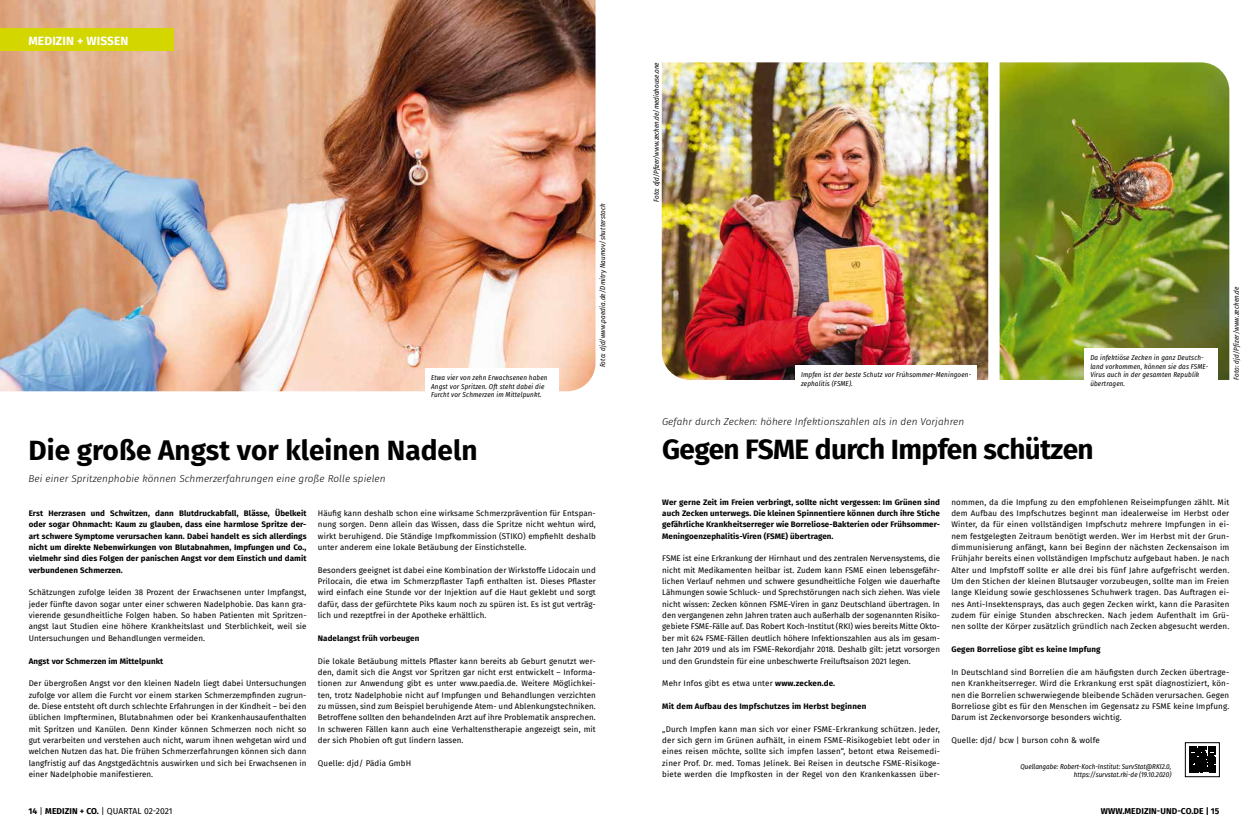
<style>
.page{position:relative;width:1248px;height:828px;background:#fff}
.page>*{position:absolute;margin:0;border:0;box-sizing:border-box;transform-origin:0 0}
.t1{font:700 28px "Fira Sans";color:#000}
.t2{font:700 28px "Fira Sans";letter-spacing:-.02em;color:#000}
.t3{font:700 12px "Fira Sans";letter-spacing:.01em;color:#fff}
.t4{font:italic 300 10px "Fira Sans";letter-spacing:.01em;color:#000}
.t5{font:8.5px "Fira Sans";letter-spacing:-.005em;color:#000}
.t6{font:700 8.5px "Fira Sans";letter-spacing:.01em;color:#000}
.t7{font:8px/11.3px "Fira Sans";letter-spacing:.01em;color:#000;text-align:justify}
.t8{font:700 8px/11.3px "Fira Sans";letter-spacing:.01em;color:#000;text-align:justify}
.t9{font:italic 7px/8.4px "Fira Sans Condensed";letter-spacing:.02em;color:#000}
.t10{font:italic 7px/8.4px "Fira Sans Condensed";color:#000;text-align:right}
.s1{font-weight:700}
</style>
<div class="page">
<img style="left:0;top:0;width:595px;height:391px">
<img style="left:661px;top:62px;width:327px;height:318px">
<img style="left:999px;top:62px;width:230px;height:318px">
<div style="left:795px;top:365px;width:181px;height:26px;background:#fff"></div>
<div style="left:1084px;top:348px;width:133px;height:43px;background:#fff"></div>
<div style="left:425px;top:368px;width:133px;height:35px;background:#fff"></div>
<svg style="left:1189px;top:746px;width:27px;height:27px"></svg>
<svg style="left:1189px;top:747px;width:26px;height:25px"></svg>
<div style="left:1184px;top:742px;width:35px;height:35px;border:1px solid #000"></div>
<div style="left:0;top:28px;width:173px;height:23px;background:#d4d600"></div>
<h2 class="t3" style="left:28px;top:31px;width:102px">MEDIZIN + WISSEN</h2>
<p class="t9" style="left:431px;top:373px;width:118px">Etwa vier von zehn Erwachsenen haben<br>Angst vor Spritzen. Oft steht dabei die<br>Furcht vor Schmerzen im Mittelpunkt.</p>
<h1 class="t1" style="left:29px;top:427px;width:450px">Die große Angst vor kleinen Nadeln</h1>
<p class="t9" style="left:598px;top:367px;width:166px;rotate:-90deg">Foto: djd/www.paedia.de/Dmitry Naumov/shutterstock</p>
<p class="t4" style="left:29px;top:472px;width:358px">Bei einer Spritzenphobie können Schmerzerfahrungen eine große Rolle spielen</p>
<p class="t7" style="left:318px;top:507px;width:279px">Häufig kann deshalb schon eine wirksame Schmerzprävention für Entspan&shy;nung sorgen. Denn allein das Wissen, dass die Spritze nicht wehtun wird, wirkt beruhigend. Die Ständige Impfkommission (STIKO) empfiehlt deshalb unter anderem eine lokale Betäubung der Einstichstelle.</p>
<p class="t7" style="left:318px;top:564px;width:279px">Besonders geeignet ist dabei eine Kombination der Wirkstoffe Lidocain und Prilocain, die etwa im Schmerzpflaster Tapfi enthalten ist. Dieses Pflaster wird einfach eine Stunde vor der Injektion auf die Haut geklebt und sorgt dafür, dass der gefürchtete Piks kaum noch zu spüren ist. Es ist gut verträg&shy;lich und rezeptfrei in der Apotheke erhältlich.</p>
<p class="t8" style="left:318px;top:632px;width:103px">Nadelangst früh vorbeugen</p>
<p class="t7" style="left:318px;top:655px;width:279px">Die lokale Betäubung mittels Pflaster kann bereits ab Geburt genutzt wer&shy;den, damit sich die Angst vor Spritzen gar nicht erst entwickelt – Informa&shy;tionen zur Anwendung gibt es unter www.paedia.de. Weitere Möglichkei&shy;ten, trotz Nadelphobie nicht auf Impfungen und Behandlungen verzichten zu müssen, sind zum Beispiel beruhigende Atem- und Ablenkungstechniken.<br>Betroffene sollten den behandelnden Arzt auf ihre Problematik ansprechen.<br>In schweren Fällen kann auch eine Verhaltenstherapie angezeigt sein, mit der sich Phobien oft gut lindern lassen.</p>
<p class="t7" style="left:318px;top:757px;width:95px">Quelle: djd/ Pädia GmbH</p>
<p class="t8" style="left:29px;top:507px;width:279px">Erst Herzrasen und Schwitzen, dann Blutdruckabfall, Blässe, Übelkeit oder sogar Ohnmacht: Kaum zu glauben, dass eine harmlose Spritze der&shy;art schwere Symptome verursachen kann. Dabei handelt es sich allerdings nicht um direkte Nebenwirkungen von Blutabnahmen, Impfungen und Co., vielmehr sind dies Folgen der panischen Angst vor dem Einstich und damit verbundenen Schmerzen.</p>
<p class="t7" style="left:29px;top:587px;width:279px">Schätzungen zufolge leiden 38 Prozent der Erwachsenen unter Impfangst, jeder fünfte davon sogar unter einer schweren Nadelphobie. Das kann gra&shy;vierende gesundheitliche Folgen haben. So haben Patienten mit Spritzen&shy;angst laut Studien eine höhere Krankheitslast und Sterblichkeit, weil sie Untersuchungen und Behandlungen vermeiden.</p>
<p class="t8" style="left:29px;top:654px;width:136px">Angst vor Schmerzen im Mittelpunkt</p>
<p class="t7" style="left:29px;top:677px;width:279px">Der übergroßen Angst vor den kleinen Nadeln liegt dabei Untersuchungen zufolge vor allem die Furcht vor einem starken Schmerzempfinden zugrun&shy;de. Diese entsteht oft durch schlechte Erfahrungen in der Kindheit – bei den üblichen Impfterminen, Blutabnahmen oder bei Krankenhausaufenthalten mit Spritzen und Kanülen. Denn Kinder können Schmerzen noch nicht so gut verarbeiten und verstehen auch nicht, warum ihnen wehgetan wird und welchen Nutzen das hat. Die frühen Schmerzerfahrungen können sich dann langfristig auf das Angstgedächtnis auswirken und sich bei Erwachsenen in einer Nadelphobie manifestieren.</p>
<p class="t5" style="left:29px;top:804px;width:145px"><span class="s1">14</span> | <span class="s1">MEDIZIN + CO.</span> | QUARTAL 02-2021</p>
<p class="t10" style="left:652px;top:202px;width:141px;rotate:-90deg">Foto: djd/Pfizer/www.zecken.de/mediahouse.one</p>
<p class="t9" style="left:801px;top:370px;width:172px">Impfen ist der beste Schutz vor Frühsommer-Meningoen&shy;zephalitis (FSME).</p>
<p class="t4" style="left:662px;top:415px;width:304px">Gefahr durch Zecken: höhere Infektionszahlen als in den Vorjahren</p>
<p class="t9" style="left:1090px;top:354px;width:119px">Da infektiöse Zecken in ganz Deutsch&shy;land vorkommen, können sie das FSME-<br>Virus auch in der gesamten Republik übertragen.</p>
<h1 class="t2" style="left:662px;top:426px;width:433px">Gegen FSME durch Impfen schützen</h1>
<p class="t9" style="left:1231px;top:380px;width:95px;rotate:-90deg">Foto: djd/Pfizer/www.zecken.de</p>
<p class="t8" style="left:662px;top:496px;width:279px">Wer gerne Zeit im Freien verbringt, sollte nicht vergessen: Im Grünen sind auch Zecken unterwegs. Die kleinen Spinnentiere können durch ihre Stiche gefährliche Krankheitserreger wie Borreliose-Bakterien oder Frühsommer-Meningoenzephalitis-Viren (FSME) übertragen.</p>
<p class="t7" style="left:662px;top:553px;width:279px">FSME ist eine Erkrankung der Hirnhaut und des zentralen Nervensystems, die nicht mit Medikamenten heilbar ist. Zudem kann FSME einen lebensgefähr&shy;lichen Verlauf nehmen und schwere gesundheitliche Folgen wie dauerhafte Lähmungen sowie Schluck- und Sprechstörungen nach sich ziehen. Was viele nicht wissen: Zecken können FSME-Viren in ganz Deutschland übertragen. In den vergangenen zehn Jahren traten auch außerhalb der sogenannten Risiko&shy;gebiete FSME-Fälle auf. Das Robert Koch-Institut (RKI) wies bereits Mitte Okto&shy;ber mit 624 FSME-Fällen deutlich höhere Infektionszahlen aus als im gesam&shy;ten Jahr 2019 und als im FSME-Rekordjahr 2018. Deshalb gilt: jetzt vorsorgen und den Grundstein für eine unbeschwerte Freiluftsaison 2021 legen.</p>
<p class="t7" style="left:662px;top:677px;width:174px">Mehr Infos gibt es etwa unter <span class="s1">www.zecken.de.</span></p>
<p class="t8" style="left:662px;top:700px;width:205px">Mit dem Aufbau des Impfschutzes im Herbst beginnen</p>
<p class="t7" style="left:662px;top:723px;width:279px">„Durch Impfen kann man sich vor einer FSME-Erkrankung schützen. Jeder, der sich gern im Grünen aufhält, in einem FSME-Risikogebiet lebt oder in eines reisen möchte, sollte sich impfen lassen“, betont etwa Reisemedi&shy;ziner Prof. Dr. med. Tomas Jelinek. Bei Reisen in deutsche FSME-Risikoge&shy;biete werden die Impfkosten in der Regel von den Krankenkassen über-</p>
<p class="t7" style="left:951px;top:496px;width:279px">nommen, da die Impfung zu den empfohlenen Reiseimpfungen zählt. Mit dem Aufbau des Impfschutzes beginnt man idealerweise im Herbst oder Winter, da für einen vollständigen Impfschutz mehrere Impfungen in ei&shy;nem festgelegten Zeitraum benötigt werden. Wer im Herbst mit der Grun&shy;dimmunisierung anfängt, kann bei Beginn der nächsten Zeckensaison im Frühjahr bereits einen vollständigen Impfschutz aufgebaut haben. Je nach Alter und Impfstoff sollte er alle drei bis fünf Jahre aufgefrischt werden.<br>Um den Stichen der kleinen Blutsauger vorzubeugen, sollte man im Freien lange Kleidung sowie geschlossenes Schuhwerk tragen. Das Auftragen ei&shy;nes Anti-Insektensprays, das auch gegen Zecken wirkt, kann die Parasiten zudem für einige Stunden abschrecken. Nach jedem Aufenthalt im Grü&shy;nen sollte der Körper zusätzlich gründlich nach Zecken abgesucht werden.</p>
<p class="t8" style="left:951px;top:643px;width:151px">Gegen Borreliose gibt es keine Impfung</p>
<p class="t7" style="left:951px;top:666px;width:279px">In Deutschland sind Borrelien die am häufigsten durch Zecken übertrage&shy;nen Krankheitserreger. Wird die Erkrankung erst spät diagnostiziert, kön&shy;nen die Borrelien schwerwiegende bleibende Schäden verursachen. Gegen Borreliose gibt es für den Menschen im Gegensatz zu FSME keine Impfung.<br>Darum ist Zeckenvorsorge besonders wichtig.</p>
<p class="t7" style="left:951px;top:734px;width:150px">Quelle: djd/ bcw | burson cohn &amp; wolfe</p>
<p class="t10" style="left:1020px;top:762px;width:152px">Quellangabe: Robert-Koch-Institut: SurvStat@RKI2.0, https://survstat.rki-de (19.10.2020)</p>
<p class="t6" style="left:1100px;top:803px;width:120px">WWW.MEDIZIN-UND-CO.DE | 15</p>
</div>
